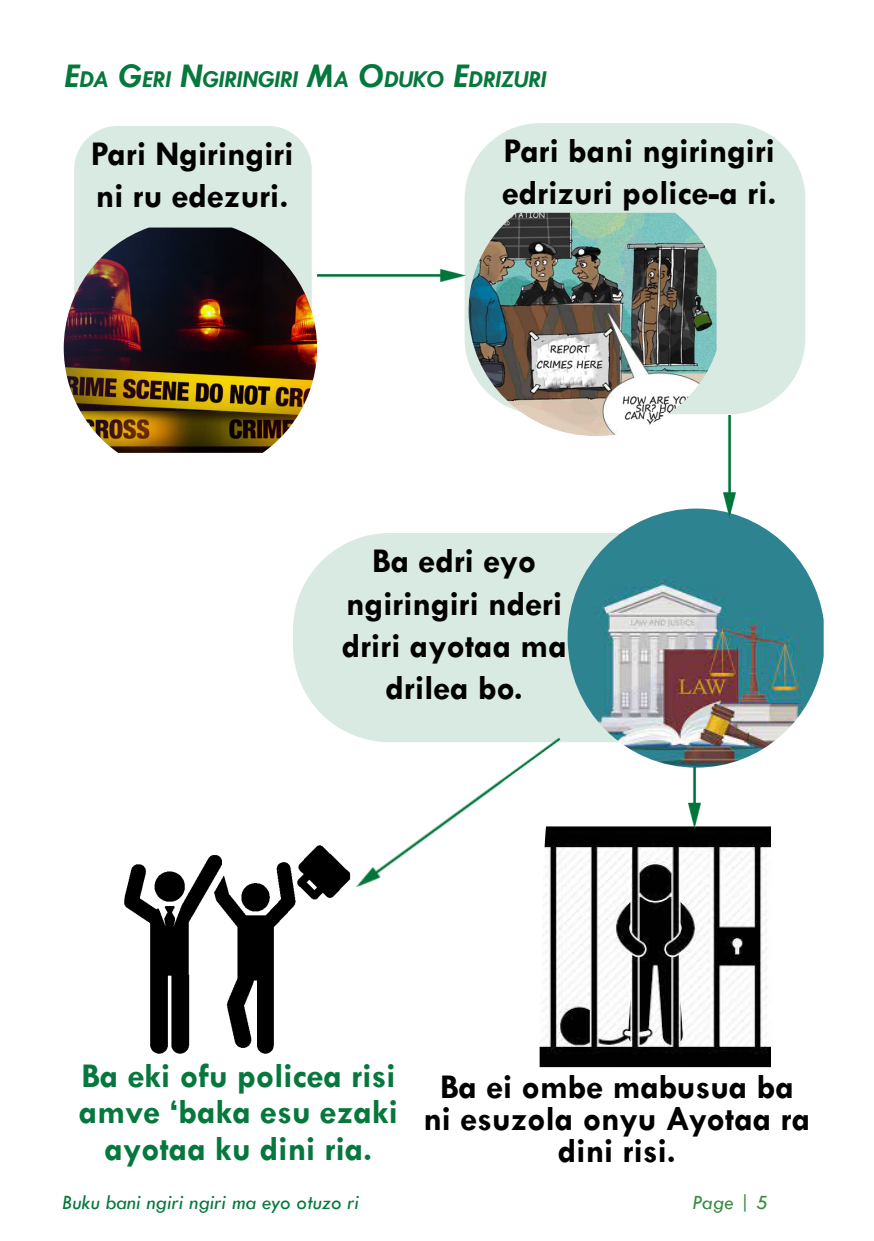
<style>
.page{position:relative;width:874px;height:1241px;background:#fff}
.page>*{position:absolute;margin:0;border:0;box-sizing:border-box;transform-origin:0 0}
.t1{font:700 35px/42px "Tw Cen";color:#000}
.t2{font:700 35px/36.8px "Tw Cen";color:#06773d;text-align:center}
.t3{font:700 35px/31.5px "Tw Cen";color:#000101;text-align:center}
.t4{font:italic 700 24.5px "Tw Cen";color:#06773d}
.t5{font:italic 21px "Tw Cen";color:#06773d}
.t6{font:italic 21px "Tw Cen";color:#388d43}
.s1{font-size:35px}
</style>
<div class="page">
<hr style="left:0;top:0;width:1px;height:1240px;background:#06773d">
<div style="left:464px;top:123px;width:341px;height:291px;background:#d9eae2;border-radius:76px"></div>
<div style="left:74px;top:126px;width:237px;height:291px;background:#d9eae2;border-radius:44px"></div>
<img style="left:64px;top:227px;width:253px;height:226px">
<div style="left:293px;top:533px;width:512px;height:209px;background:#d9eae2;border-radius:97px"></div>
<img style="left:567px;top:508px;width:256px;height:259px">
<img style="left:468px;top:213px;width:248px;height:223px">
<img style="left:539px;top:826px;width:231px;height:240px">
<img style="left:124px;top:845px;width:216px;height:209px">
<img style="left:317px;top:260px;width:157px;height:28px">
<img style="left:340px;top:733px;width:232px;height:179px">
<img style="left:716px;top:415px;width:29px;height:110px">
<img style="left:681px;top:767px;width:29px;height:69px">
<p class="t4" style="left:65px;top:65px;width:483px"><span class="s1">E</span>DA <span class="s1">G</span>ERI <span class="s1">N</span>GIRINGIRI <span class="s1">M</span>A <span class="s1">O</span>DUKO <span class="s1">E</span>DRIZURI</p>
<p class="t1" style="left:91px;top:132px;width:204px">Pari Ngiringiri ni ru edezuri.</p>
<p class="t1" style="left:501px;top:129px;width:276px">Pari bani ngiringiri edrizuri police-a ri.</p>
<p class="t1" style="left:341px;top:539px;width:226px;text-align:center">Ba edri eyo ngiringiri nderi driri ayotaa ma drilea bo.</p>
<p class="t2" style="left:79px;top:1056px;width:320px">Ba eki ofu policea risi amve ‘baka esu ezaki ayotaa ku dini ria.</p>
<p class="t5" style="left:62px;top:1189px;width:298px">Buku bani ngiri ngiri ma eyo otuzo ri</p>
<p class="t6" style="left:692px;top:1189px;width:77px">Page | 5</p>
<p class="t3" style="left:423px;top:1070px;width:388px">Ba ei ombe mabusua ba ni esuzola onyu Ayotaa ra dini risi.</p>
</div>
